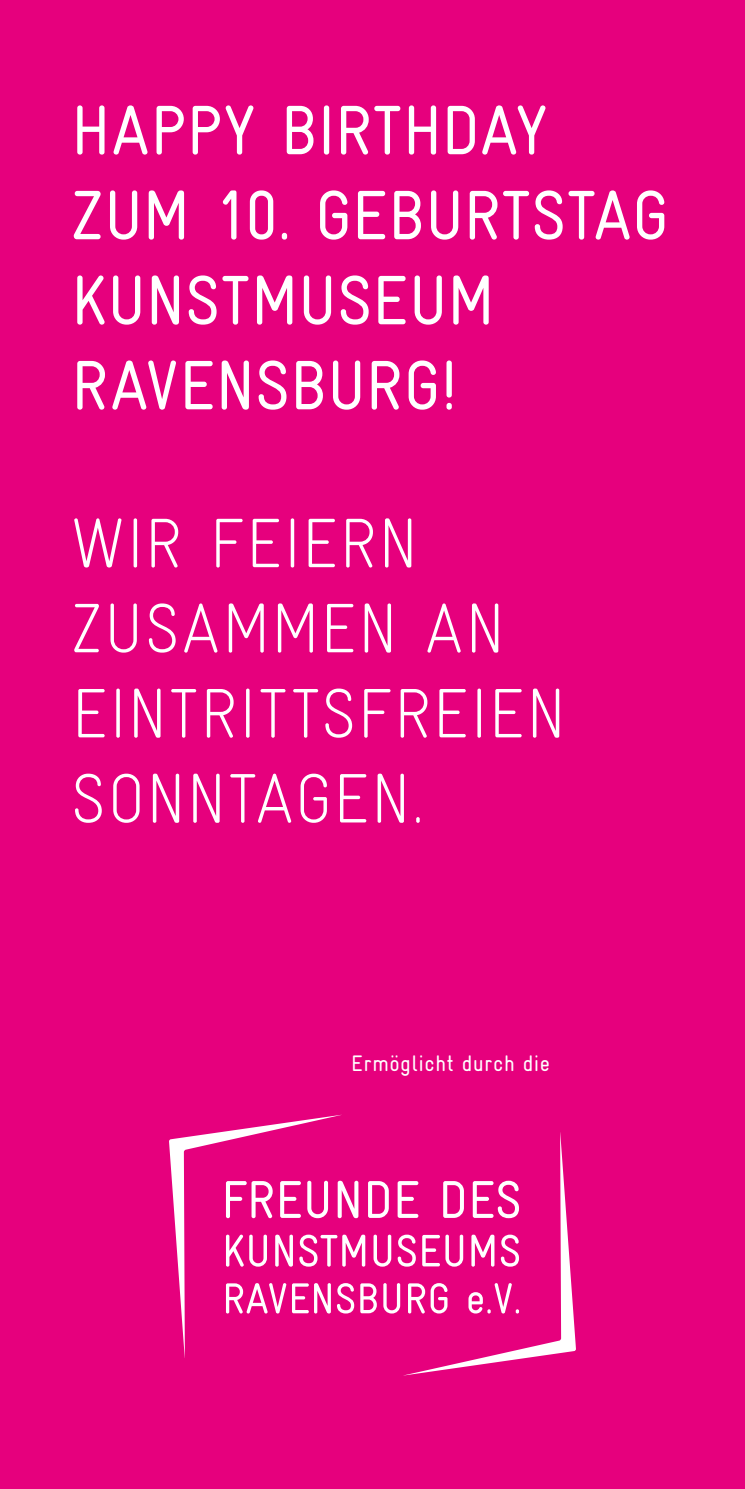
<style>
.page{position:relative;width:745px;height:1489px;background:#fff}
.page>*{position:absolute;margin:0;border:0;box-sizing:border-box;transform-origin:0 0}
.t1{font:condensed 70px/85px "Gravur";color:#fff}
.t2{font:300 condensed 70px/85px "Gravur";letter-spacing:.015em;color:#fff}
.t3{font:condensed 22.5px "Gravur";letter-spacing:.02em;color:#fff}
</style>
<div class="page">
<div style="left:0;top:0;width:744px;height:1488px;background:#e6007d"></div>
<svg style="left:169px;top:1114px;width:406px;height:261px"></svg>
<p class="t1" style="left:71px;top:88px;width:599px">HAPPY BIRTHDAY<br>ZUM 10. GEBURTSTAG<br>KUNSTMUSEUM<br>RAVENSBURG!</p>
<p class="t2" style="left:71px;top:500px;width:497px">WIR FEIERN<br>ZUSAMMEN AN<br>EINTRITTSFREIEN<br>SONNTAGEN.</p>
<p class="t3" style="left:351px;top:1050px;width:200px">Ermöglicht durch die</p>
</div>
